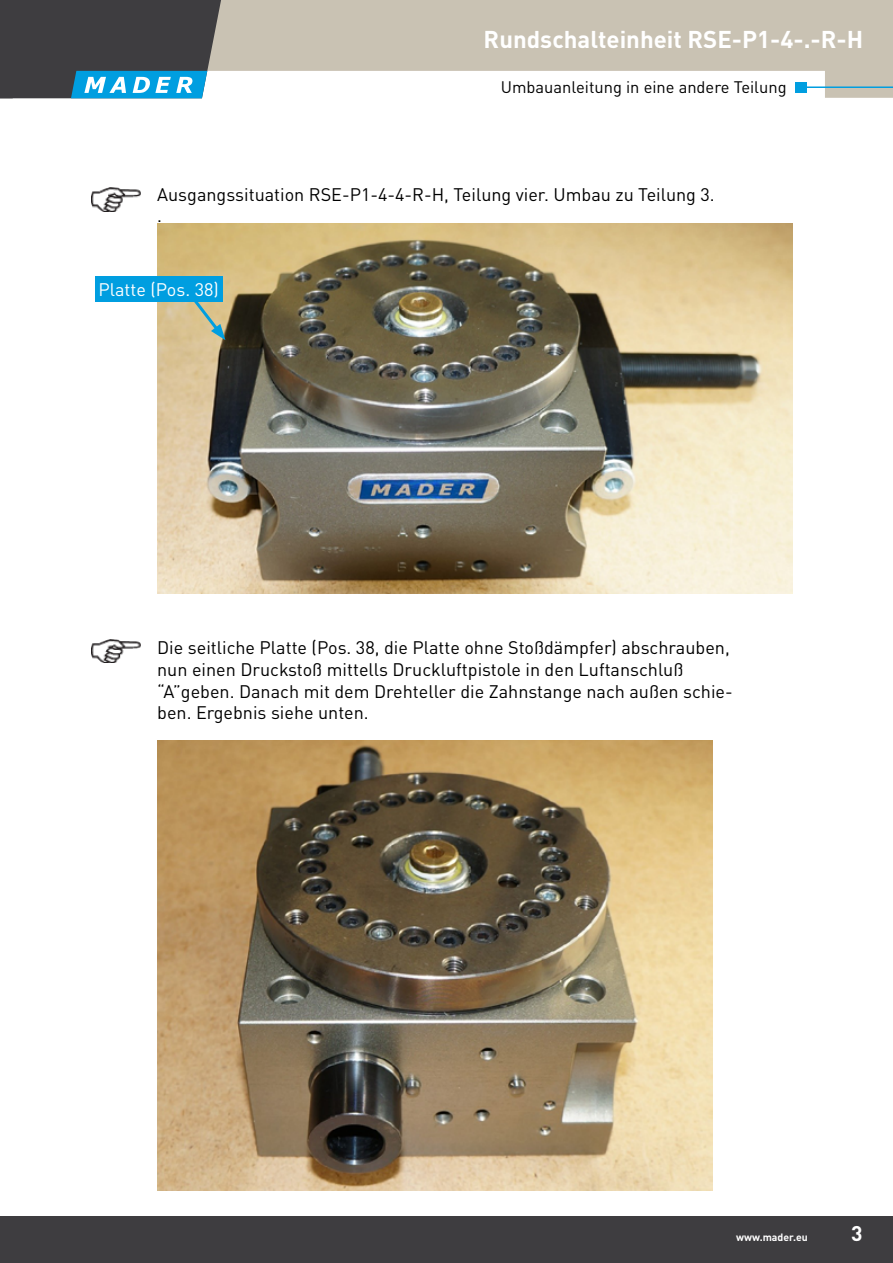
<style>
.page{position:relative;width:893px;height:1263px;background:#fff}
.page>*{position:absolute;margin:0;border:0;box-sizing:border-box;transform-origin:0 0}
.t1{font:700 24px "DIN Pro";color:#fff}
.t2{font:700 21px "DIN Pro";color:#fff}
.t3{font:18px/21.6px "DIN Pro";color:#000}
.t4{font:18px "DIN Pro";color:#fff}
.t5{font:16.5px "DIN Pro";color:#000}
.t6{font:700 10.5px "DIN Pro";color:#fff}
</style>
<div class="page">
<svg style="left:224px;top:0;width:669px;height:98px;fill:#c9c2b3"></svg>
<div style="left:0;top:1216px;width:893px;height:47px;background:#3e3d40"></div>
<svg style="left:0;top:0;width:224px;height:98px;background:#455863"></svg>
<hr style="left:804px;top:86px;width:89px;height:2px;background:#009ee0">
<div style="left:795px;top:82px;width:11px;height:11px;background:#009ee0"></div>
<img style="left:92px;top:187px;width:48px;height:24px">
<img style="left:92px;top:639px;width:48px;height:24px">
<img style="left:157px;top:223px;width:635px;height:370px">
<img style="left:157px;top:740px;width:555px;height:451px">
<div style="left:95px;top:276px;width:127px;height:26px;background:#009ee0"></div>
<svg style="left:188px;top:293px;width:37px;height:47px"></svg>
<h1 class="t1" style="left:484px;top:19px;width:381px">Rundschalteinheit RSE-P1-4-.-R-H</h1>
<p class="t5" style="left:501px;top:75px;width:287px">Umbauanleitung in eine andere Teilung</p>
<p class="t3" style="left:157px;top:182px;width:559px">Ausgangssituation RSE-P1-4-4-R-H, Teilung vier. Umbau zu Teilung 3. .</p>
<p class="t4" style="left:98px;top:275px;width:122px">Platte (Pos. 38)</p>
<p class="t3" style="left:157px;top:635px;width:577px">Die seitliche Platte (Pos. 38, die Platte ohne Stoßdämpfer) abschrauben, nun einen Druckstoß mittells Druckluftpistole in den Luftanschluß “A”geben. Danach mit dem Drehteller die Zahnstange nach außen schie&shy;ben. Ergebnis siehe unten.</p>
<p class="t6" style="left:736px;top:1228px;width:73px">www.mader.eu</p>
<p class="t2" style="left:851px;top:1216px;width:13px">3</p>
</div>
